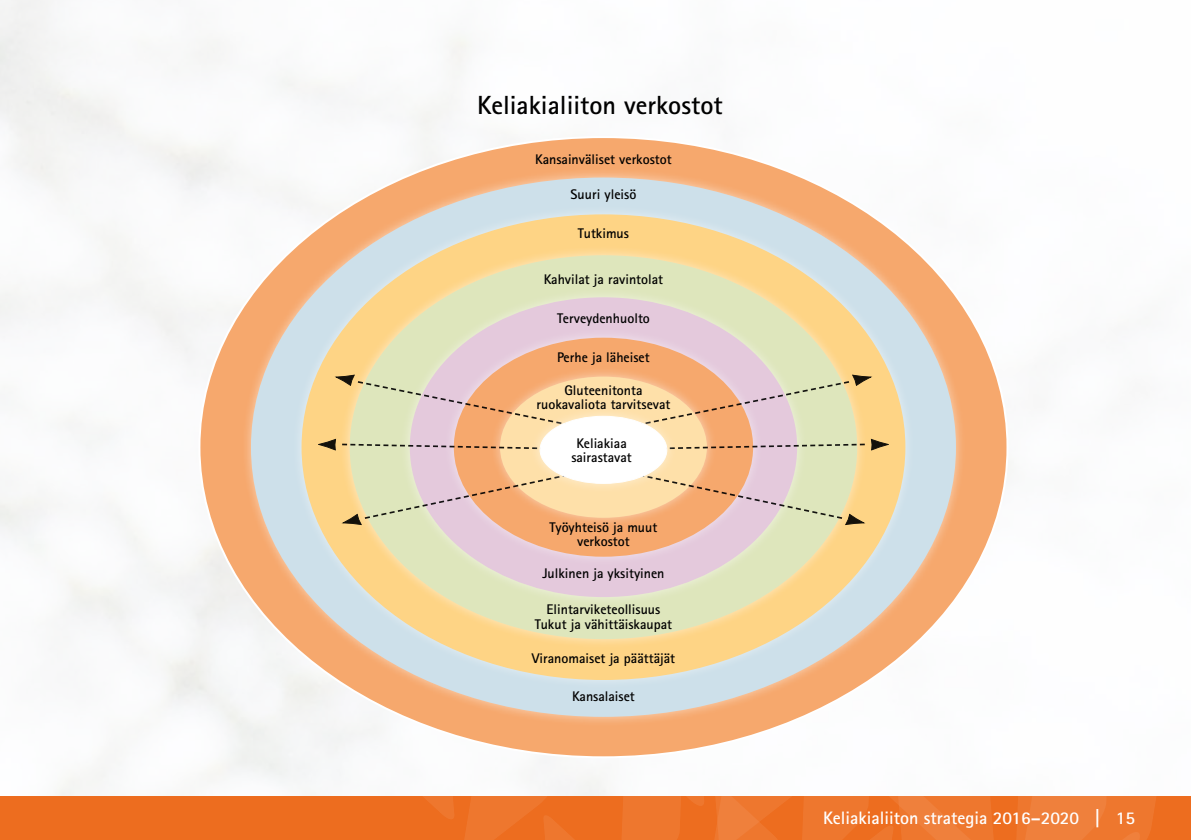
<style>
.page{position:relative;width:1191px;height:840px;background:#fff}
.page>*{position:absolute;margin:0;border:0;box-sizing:border-box;transform-origin:0 0}
.t1{font:700 26.2px "Rotis Sans Serif Std";color:#000}
.t2{font:700 18px "Rotis Sans Serif Std";color:#fff}
.t3{font:700 14px/14px "Rotis Sans Serif Std";color:#000;text-align:center}
</style>
<div class="page">
<div style="left:199px;top:137px;width:808px;height:619px;background:#f6a86d;border-radius:50%"></div>
<div style="left:241px;top:167px;width:725px;height:559px;background:#fff;opacity:.5"></div>
<div style="left:251px;top:177px;width:705px;height:539px;background:#cde0ea;border-radius:50%"></div>
<div style="left:291px;top:204px;width:624px;height:485px;background:#fff;opacity:.5"></div>
<div style="left:301px;top:214px;width:604px;height:465px;background:#fed485;border-radius:50%"></div>
<div style="left:339px;top:245px;width:528px;height:404px;background:#fff;opacity:.5"></div>
<div style="left:350px;top:255px;width:507px;height:383px;background:#dee6bc;border-radius:50%"></div>
<div style="left:399px;top:287px;width:408px;height:319px;background:#fff;opacity:.5"></div>
<div style="left:410px;top:297px;width:387px;height:299px;background:#e4c9dc;border-radius:50%"></div>
<div style="left:443px;top:327px;width:320px;height:239px;background:#fff;opacity:.5"></div>
<div style="left:454px;top:337px;width:299px;height:219px;background:#f6a86d;border-radius:50%"></div>
<div style="left:490px;top:366px;width:226px;height:161px;background:#fff;opacity:.5"></div>
<div style="left:500px;top:376px;width:207px;height:141px;background:#fee0a9;border-radius:50%"></div>
<svg style="left:318px;top:374px;width:571px;height:77px"></svg>
<svg style="left:342px;top:464px;width:522px;height:61px"></svg>
<div style="left:530px;top:405px;width:147px;height:88px;background:#fff;opacity:.5"></div>
<div style="left:540px;top:416px;width:127px;height:67px;background:#fff;border-radius:50%"></div>
<div style="left:0;top:795px;width:1191px;height:44px;background:#ed6d1f"></div>
<svg style="left:356px;top:795px;width:829px;height:44px"></svg>
<h1 class="t1" style="left:477px;top:89px;width:247px">Keliakialiiton verkostot</h1>
<p class="t3" style="left:535px;top:152px;width:138px">Kansainväliset verkostot</p>
<p class="t3" style="left:570px;top:187px;width:67px">Suuri yleisö</p>
<p class="t3" style="left:578px;top:226px;width:53px">Tutkimus</p>
<p class="t3" style="left:543px;top:272px;width:121px">Kahvilat ja ravintolat</p>
<p class="t3" style="left:557px;top:311px;width:94px">Terveydenhuolto</p>
<p class="t3" style="left:557px;top:349px;width:94px">Perhe ja läheiset</p>
<p class="t3" style="left:536px;top:383px;width:135px">Gluteenitonta ruokavaliota tarvitsevat</p>
<p class="t3" style="left:571px;top:435px;width:62px">Keliakiaa sairastavat</p>
<p class="t3" style="left:549px;top:520px;width:109px">Työyhteisö ja muut verkostot</p>
<p class="t3" style="left:542px;top:565px;width:124px">Julkinen ja yksityinen</p>
<p class="t3" style="left:535px;top:601px;width:139px;line-height:15px">Elintarviketeollisuus<br>Tukut ja vähittäiskaupat</p>
<p class="t3" style="left:532px;top:650px;width:145px">Viranomaiset ja päättäjät</p>
<p class="t3" style="left:572px;top:688px;width:64px">Kansalaiset</p>
<p class="t2" style="left:823px;top:806px;width:313px">Keliakialiiton strategia 2016–2020 | 15</p>
</div>
